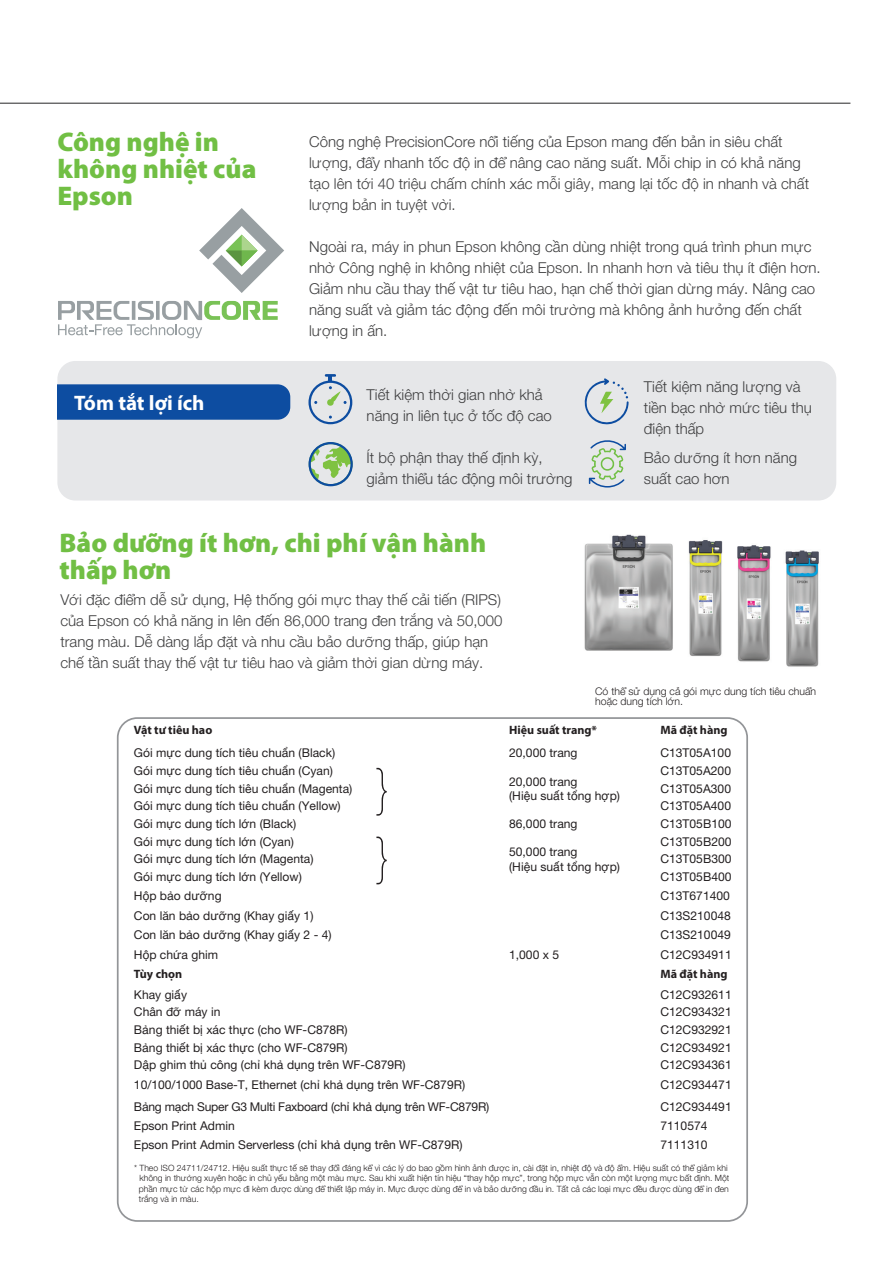
<style>
.page{position:relative;width:893px;height:1263px;background:#fff}
.page>*{position:absolute;margin:0;border:0;box-sizing:border-box;transform-origin:0 0}
.t1{font:900 27px/27px "Myriad Pro";color:#71bf44}
.t2{font:700 21px "Myriad Pro";color:#fff}
.t3{font:300 15px/21px "Helvetica Neue";color:#3e3e3f}
.t4{font:12.15px/14.5px "Helvetica Neue";color:#231f20}
.t5{font:12.15px "Helvetica Neue";letter-spacing:-.02em;color:#231f20}
.t6{font:700 12.15px "Myriad Pro";color:#231f20}
.t7{font:300 10.5px/9.9px "Helvetica Neue";color:#231f20}
.t8{font:300 8.7px/10.4px "Helvetica Neue";color:#231f20}
</style>
<div class="page">
<div style="left:57px;top:361px;width:779px;height:139px;background:#e6e7e9;border-radius:18px"></div>
<div style="left:57px;top:384px;width:233px;height:36px;background:#0d4da1"></div>
<hr style="left:0;top:103px;width:850px;height:1px;background:#3e3e3f">
<div style="left:117px;top:717px;width:631px;height:505px;border:2px solid #939598;border-radius:20px"></div>
<svg style="left:376px;top:768px;width:11px;height:48px"></svg>
<svg style="left:376px;top:836px;width:11px;height:48px"></svg>
<svg style="left:199px;top:208px;width:85px;height:85px"></svg>
<svg style="left:58px;top:301px;width:220px;height:37px"></svg>
<svg style="left:584px;top:378px;width:45px;height:47px"></svg>
<svg style="left:308px;top:374px;width:44px;height:50px"></svg>
<svg style="left:311px;top:442px;width:42px;height:44px"></svg>
<div style="left:308px;top:442px;width:45px;height:44px;border:2px solid #0d4da1;border-radius:50%"></div>
<svg style="left:589px;top:440px;width:37px;height:47px"></svg>
<img style="left:584px;top:534px;width:235px;height:133px">
<p class="t1" style="left:57px;top:127px;width:201px">Công nghệ in không nhiệt của<br>Epson</p>
<p class="t3" style="left:309px;top:131px;width:501px">Công nghệ PrecisionCore nổi tiếng của Epson mang đến bản in siêu chất lượng, đẩy nhanh tốc độ in để nâng cao năng suất. Mỗi chip in có khả năng tạo lên tới 40 triệu chấm chính xác mỗi giây, mang lại tốc độ in nhanh và chất lượng bản in tuyệt vời.</p>
<p class="t3" style="left:309px;top:236px;width:513px">Ngoài ra, máy in phun Epson không cần dùng nhiệt trong quá trình phun mực nhờ Công nghệ in không nhiệt của Epson. In nhanh hơn và tiêu thụ ít điện hơn.<br>Giảm nhu cầu thay thế vật tư tiêu hao, hạn chế thời gian dừng máy. Nâng cao năng suất và giảm tác động đến môi trường mà không ảnh hưởng đến chất lượng in ấn.</p>
<p class="t2" style="left:74px;top:389px;width:132px">Tóm tắt lợi ích</p>
<p class="t3" style="left:367px;top:383px;width:187px">Tiết kiệm thời gian nhờ khả năng in liên tục ở tốc độ cao</p>
<p class="t3" style="left:367px;top:446px;width:177px">Ít bộ phận thay thế định kỳ,</p>
<p class="t3" style="left:367px;top:467px;width:207px">giảm thiểu tác động môi trường</p>
<p class="t1" style="left:60px;top:529px;width:428px">Bảo dưỡng ít hơn, chi phí vận hành thấp hơn</p>
<p class="t3" style="left:60px;top:589px;width:444px">Với đặc điểm dễ sử dụng, Hệ thống gói mực thay thế cải tiến (RIPS) của Epson có khả năng in lên đến 86,000 trang đen trắng và 50,000 trang màu. Dễ dàng lắp đặt và nhu cầu bảo dưỡng thấp, giúp hạn chế tần suất thay thế vật tư tiêu hao và giảm thời gian dừng máy.</p>
<p class="t3" style="left:644px;top:375px;width:170px">Tiết kiệm năng lượng và tiền bạc nhờ mức tiêu thụ điện thấp</p>
<p class="t3" style="left:644px;top:446px;width:155px">Bảo dưỡng ít hơn năng suất cao hơn</p>
<p class="t7" style="left:595px;top:686px;width:222px">Có thể sử dụng cả gói mực dung tích tiêu chuẩn hoặc dung tích lớn.</p>
<p class="t6" style="left:134px;top:721px;width:80px">Vật tư tiêu hao</p>
<p class="t6" style="left:509px;top:721px;width:89px">Hiệu suất trang*</p>
<p class="t6" style="left:660px;top:721px;width:69px">Mã đặt hàng</p>
<p class="t4" style="left:134px;top:746px;width:203px">Gói mực dung tích tiêu chuẩn (Black)</p>
<p class="t4" style="left:509px;top:746px;width:70px">20,000 trang</p>
<p class="t4" style="left:660px;top:746px;width:72px">C13T05A100</p>
<p class="t4" style="left:134px;top:764px;width:200px">Gói mực dung tích tiêu chuẩn (Cyan)</p>
<p class="t4" style="left:509px;top:775px;width:112px">20,000 trang<br>(Hiệu suất tổng hợp)</p>
<p class="t4" style="left:660px;top:764px;width:72px">C13T05A200</p>
<p class="t4" style="left:134px;top:782px;width:220px">Gói mực dung tích tiêu chuẩn (Magenta)</p>
<p class="t4" style="left:660px;top:782px;width:72px">C13T05A300</p>
<p class="t4" style="left:134px;top:799px;width:208px">Gói mực dung tích tiêu chuẩn (Yellow)</p>
<p class="t4" style="left:660px;top:799px;width:72px">C13T05A400</p>
<p class="t4" style="left:134px;top:817px;width:164px">Gói mực dung tích lớn (Black)</p>
<p class="t4" style="left:509px;top:817px;width:70px">86,000 trang</p>
<p class="t4" style="left:660px;top:817px;width:73px">C13T05B100</p>
<p class="t4" style="left:134px;top:835px;width:162px">Gói mực dung tích lớn (Cyan)</p>
<p class="t4" style="left:509px;top:845px;width:112px">50,000 trang<br>(Hiệu suất tổng hợp)</p>
<p class="t4" style="left:660px;top:835px;width:73px">C13T05B200</p>
<p class="t4" style="left:134px;top:852px;width:181px">Gói mực dung tích lớn (Magenta)</p>
<p class="t4" style="left:660px;top:852px;width:73px">C13T05B300</p>
<p class="t4" style="left:134px;top:870px;width:169px">Gói mực dung tích lớn (Yellow)</p>
<p class="t4" style="left:660px;top:870px;width:73px">C13T05B400</p>
<p class="t4" style="left:134px;top:889px;width:89px">Hộp bảo dưỡng</p>
<p class="t4" style="left:660px;top:889px;width:71px">C13T671400</p>
<p class="t4" style="left:134px;top:909px;width:181px">Con lăn bảo dưỡng (Khay giấy 1)</p>
<p class="t4" style="left:660px;top:909px;width:72px">C13S210048</p>
<p class="t4" style="left:134px;top:928px;width:199px">Con lăn bảo dưỡng (Khay giấy 2 - 4)</p>
<p class="t4" style="left:660px;top:928px;width:72px">C13S210049</p>
<p class="t4" style="left:134px;top:948px;width:86px">Hộp chứa ghim</p>
<p class="t4" style="left:509px;top:948px;width:51px">1,000 x 5</p>
<p class="t4" style="left:660px;top:948px;width:73px">C12C934911</p>
<p class="t6" style="left:134px;top:966px;width:50px">Tùy chọn</p>
<p class="t6" style="left:660px;top:966px;width:69px">Mã đặt hàng</p>
<p class="t4" style="left:134px;top:988px;width:55px">Khay giấy</p>
<p class="t4" style="left:660px;top:988px;width:73px">C12C932611</p>
<p class="t4" style="left:134px;top:1005px;width:88px">Chân đỡ máy in</p>
<p class="t4" style="left:660px;top:1005px;width:73px">C12C934321</p>
<p class="t4" style="left:134px;top:1023px;width:215px">Bảng thiết bị xác thực (cho WF-C878R)</p>
<p class="t4" style="left:660px;top:1023px;width:73px">C12C932921</p>
<p class="t4" style="left:134px;top:1041px;width:215px">Bảng thiết bị xác thực (cho WF-C879R)</p>
<p class="t4" style="left:660px;top:1041px;width:73px">C12C934921</p>
<p class="t4" style="left:134px;top:1058px;width:273px">Dập ghim thủ công (chỉ khả dụng trên WF-C879R)</p>
<p class="t4" style="left:660px;top:1058px;width:73px">C12C934361</p>
<p class="t4" style="left:134px;top:1078px;width:333px">10/100/1000 Base-T, Ethernet (chỉ khả dụng trên WF-C879R)</p>
<p class="t4" style="left:660px;top:1078px;width:73px">C12C934471</p>
<p class="t5" style="left:134px;top:1097px;width:357px">Bảng mạch Super G3 Multi Faxboard (chỉ khả dụng trên WF-C879R)</p>
<p class="t4" style="left:660px;top:1100px;width:73px">C12C934491</p>
<p class="t4" style="left:134px;top:1119px;width:102px">Epson Print Admin</p>
<p class="t4" style="left:660px;top:1119px;width:49px">7110574</p>
<p class="t4" style="left:134px;top:1138px;width:330px">Epson Print Admin Serverless (chỉ khả dụng trên WF-C879R)</p>
<p class="t4" style="left:660px;top:1138px;width:49px">7111310</p>
<p class="t8" style="left:139px;top:1162px;width:592px;text-indent:-5px">* Theo ISO 24711/24712. Hiệu suất thực tế sẽ thay đổi đáng kể vì các lý do bao gồm hình ảnh được in, cài đặt in, nhiệt độ và độ ẩm. Hiệu suất có thể giảm khi không in thường xuyên hoặc in chủ yếu bằng một màu mực. Sau khi xuất hiện tín hiệu “thay hộp mực”, trong hộp mực vẫn còn một lượng mực bất định. Một phần mực từ các hộp mực đi kèm được dùng để thiết lập máy in. Mực được dùng để in và bảo dưỡng đầu in. Tất cả các loại mực đều được dùng để in đen trắng và in màu.</p>
</div>
